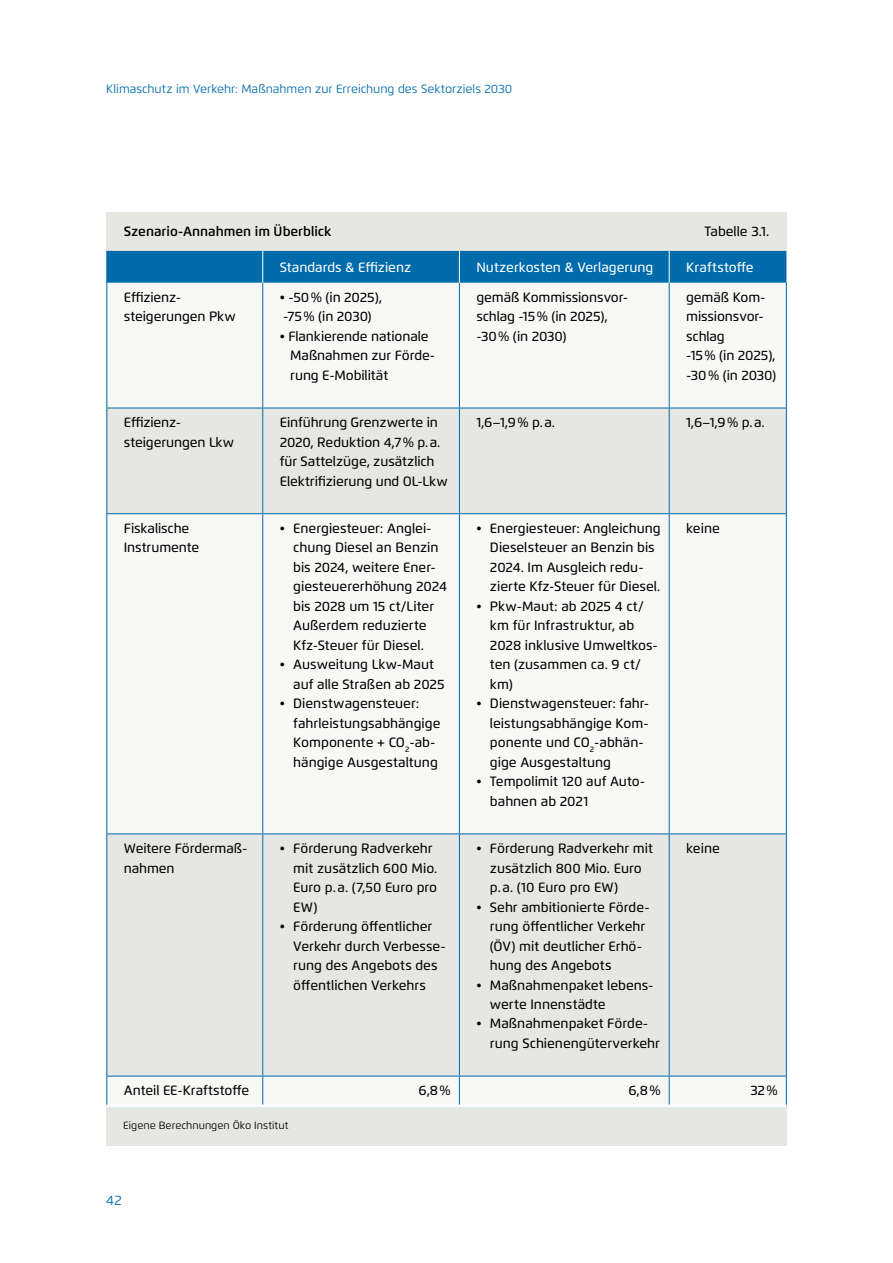
<style>
.page{position:relative;width:893px;height:1263px;background:#fff}
.page>*{position:absolute;margin:0;border:0;box-sizing:border-box;transform-origin:0 0}
.t1{font:500 13.5px/19.5px "Flexo";color:#000}
.t2{font:500 13.5px "Flexo";color:#fff}
.t3{font:600 13.5px "Flexo";color:#000}
.t4{font:13.5px "Flexo";color:#006bab}
.t5{font:12px "Flexo";color:#006bab}
.t6{font:10.5px "Flexo";color:#000}
</style>
<div class="page">
<div style="left:106px;top:213px;width:681px;height:933px;background:#e6e7e2"></div>
<div style="left:107px;top:251px;width:679px;height:32px;background:#006bab"></div>
<div style="left:107px;top:283px;width:679px;height:821px;background:#f8f8f7"></div>
<svg style="left:107px;top:409px;width:679px;height:667px"></svg>
<hr style="left:106px;top:408px;width:157px;height:1px;background:#006bab">
<hr style="left:263px;top:408px;width:196px;height:1px;background:#006bab">
<hr style="left:459px;top:408px;width:210px;height:1px;background:#006bab">
<hr style="left:669px;top:408px;width:118px;height:1px;background:#006bab">
<hr style="left:106px;top:251px;width:1px;height:32px;background:#006bab">
<hr style="left:106px;top:283px;width:1px;height:125px;background:#006bab">
<hr style="left:262px;top:283px;width:1px;height:125px;background:#006bab">
<hr style="left:459px;top:283px;width:1px;height:125px;background:#006bab">
<hr style="left:669px;top:283px;width:1px;height:125px;background:#006bab">
<hr style="left:786px;top:283px;width:1px;height:125px;background:#006bab">
<hr style="left:106px;top:408px;width:1px;height:105px;background:#006bab">
<hr style="left:262px;top:408px;width:1px;height:105px;background:#006bab">
<hr style="left:459px;top:408px;width:1px;height:105px;background:#006bab">
<hr style="left:669px;top:408px;width:1px;height:105px;background:#006bab">
<hr style="left:786px;top:408px;width:1px;height:105px;background:#006bab">
<hr style="left:106px;top:513px;width:157px;height:1px;background:#006bab">
<hr style="left:106px;top:514px;width:1px;height:319px;background:#006bab">
<hr style="left:263px;top:513px;width:196px;height:1px;background:#006bab">
<hr style="left:262px;top:514px;width:1px;height:319px;background:#006bab">
<hr style="left:459px;top:513px;width:210px;height:1px;background:#006bab">
<hr style="left:459px;top:514px;width:1px;height:319px;background:#006bab">
<hr style="left:669px;top:513px;width:118px;height:1px;background:#006bab">
<hr style="left:669px;top:514px;width:1px;height:319px;background:#006bab">
<hr style="left:786px;top:514px;width:1px;height:319px;background:#006bab">
<hr style="left:106px;top:833px;width:157px;height:1px;background:#006bab">
<hr style="left:106px;top:834px;width:1px;height:242px;background:#006bab">
<hr style="left:263px;top:833px;width:196px;height:1px;background:#006bab">
<hr style="left:262px;top:834px;width:1px;height:242px;background:#006bab">
<hr style="left:459px;top:833px;width:210px;height:1px;background:#006bab">
<hr style="left:459px;top:834px;width:1px;height:242px;background:#006bab">
<hr style="left:669px;top:833px;width:118px;height:1px;background:#006bab">
<hr style="left:669px;top:834px;width:1px;height:242px;background:#006bab">
<hr style="left:786px;top:834px;width:1px;height:242px;background:#006bab">
<hr style="left:106px;top:1076px;width:157px;height:1px;background:#006bab">
<hr style="left:106px;top:1076px;width:1px;height:30px;background:#006bab">
<hr style="left:263px;top:1076px;width:196px;height:1px;background:#006bab">
<hr style="left:262px;top:1076px;width:1px;height:30px;background:#006bab">
<hr style="left:459px;top:1076px;width:210px;height:1px;background:#006bab">
<hr style="left:459px;top:1076px;width:1px;height:30px;background:#006bab">
<hr style="left:669px;top:1076px;width:118px;height:1px;background:#006bab">
<hr style="left:669px;top:1076px;width:1px;height:30px;background:#006bab">
<hr style="left:786px;top:1076px;width:1px;height:30px;background:#006bab">
<hr style="left:262px;top:251px;width:1px;height:32px;background:#fff">
<hr style="left:459px;top:251px;width:1px;height:32px;background:#fff">
<hr style="left:669px;top:251px;width:1px;height:32px;background:#fff">
<hr style="left:106px;top:1104px;width:681px;height:3px;background:#fff">
<p class="t5" style="left:106px;top:82px;width:407px">Klimaschutz im Verkehr: Maßnahmen zur Erreichung des Sektorziels 2030</p>
<p class="t3" style="left:124px;top:223px;width:209px">Szenario-Annahmen im Überblick</p>
<p class="t1" style="left:704px;top:222px;width:66px">Tabelle 3.1.</p>
<p class="t2" style="left:280px;top:259px;width:133px">Standards &amp; Effizienz</p>
<p class="t2" style="left:476px;top:259px;width:178px">Nutzerkosten &amp; Verlagerung</p>
<p class="t2" style="left:686px;top:259px;width:69px">Kraftstoffe</p>
<p class="t1" style="left:124px;top:287px;width:114px">Effizienz&shy;steigerungen Pkw</p>
<p class="t1" style="left:280px;top:287px;width:104px">• -50% (in 2025), -75% (in 2030)</p>
<p class="t1" style="left:290px;top:326px;width:146px;text-indent:-11px">• Flankierende nationale<br>Maßnahmen zur Förde&shy;rung E-Mobilität</p>
<p class="t1" style="left:476px;top:287px;width:153px">gemäß Kommissionsvor&shy;schlag -15% (in 2025), -30% (in 2030)</p>
<p class="t1" style="left:686px;top:287px;width:92px">gemäß Kom&shy;missionsvor&shy;schlag<br>-15% (in 2025), -30% (in 2030)</p>
<p class="t1" style="left:124px;top:413px;width:112px">Effizienz&shy;steigerungen Lkw</p>
<p class="t1" style="left:280px;top:413px;width:169px">Einführung Grenzwerte in<br>2020, Reduktion 4,7% p.a. für Sattelzüge, zusätzlich<br>Elektrifizierung und OL-Lkw</p>
<p class="t1" style="left:476px;top:413px;width:80px">1,6–1,9% p.a.</p>
<p class="t1" style="left:686px;top:413px;width:80px">1,6–1,9% p.a.</p>
<p class="t1" style="left:124px;top:518px;width:77px">Fiskalische<br>Instrumente</p>
<p class="t1" style="left:293px;top:518px;width:155px;text-indent:-14px">• Energiesteuer: Anglei&shy;chung Diesel an Benzin bis 2024, weitere Ener&shy;giesteuererhöhung 2024 bis 2028 um 15 ct/Liter<br>Außerdem reduzierte<br>Kfz-Steuer für Diesel.</p>
<p class="t1" style="left:293px;top:655px;width:153px;text-indent:-14px">• Ausweitung Lkw-Maut auf alle Straßen ab 2025</p>
<p class="t1" style="left:293px;top:694px;width:149px;text-indent:-14px">• Dienstwagensteuer: fahrleistungsabhängige<br>Komponente + CO<sub>2</sub>-ab&shy;hängige Ausgestaltung</p>
<p class="t1" style="left:686px;top:518px;width:35px">keine</p>
<p class="t1" style="left:490px;top:518px;width:172px;text-indent:-14px">• Energiesteuer: Angleichung<br>Dieselsteuer an Benzin bis<br>2024. Im Ausgleich redu&shy;zierte Kfz-Steuer für Diesel.</p>
<p class="t1" style="left:490px;top:596px;width:169px;text-indent:-13px">• Pkw-Maut: ab 2025 4 ct/ km für Infrastruktur, ab<br>2028 inklusive Umweltkos&shy;ten (zusammen ca. 9 ct/ km)</p>
<p class="t1" style="left:490px;top:694px;width:161px;text-indent:-13px">• Dienstwagensteuer: fahr&shy;leistungsabhängige Kom&shy;ponente und CO<sub>2</sub>-abhän&shy;gige Ausgestaltung</p>
<p class="t1" style="left:490px;top:772px;width:157px;text-indent:-14px">• Tempolimit 120 auf Auto&shy;bahnen ab 2021</p>
<p class="t1" style="left:124px;top:838px;width:125px">Weitere Fördermaß&shy;nahmen</p>
<p class="t1" style="left:293px;top:838px;width:146px;text-indent:-14px">• Förderung Radverkehr mit zusätzlich 600 Mio.<br>Euro p.a. (7,50 Euro pro<br>EW)</p>
<p class="t1" style="left:293px;top:916px;width:154px;text-indent:-14px">• Förderung öffentlicher<br>Verkehr durch Verbesse&shy;rung des Angebots des öffentlichen Verkehrs</p>
<p class="t1" style="left:490px;top:838px;width:165px;text-indent:-14px">• Förderung Radverkehr mit zusätzlich 800 Mio. Euro p.a. (10 Euro pro EW)</p>
<p class="t1" style="left:490px;top:897px;width:161px;text-indent:-14px">• Sehr ambitionierte Förde&shy;rung öffentlicher Verkehr (ÖV) mit deutlicher Erhö&shy;hung des Angebots</p>
<p class="t1" style="left:490px;top:975px;width:165px;text-indent:-14px">• Maßnahmenpaket lebens&shy;werte Innenstädte</p>
<p class="t1" style="left:490px;top:1014px;width:171px;text-indent:-14px">• Maßnahmenpaket Förde&shy;rung Schienengüterverkehr</p>
<p class="t1" style="left:686px;top:838px;width:35px">keine</p>
<p class="t1" style="left:124px;top:1081px;width:127px">Anteil EE-Kraftstoffe</p>
<p class="t1" style="left:419px;top:1081px;width:34px">6,8%</p>
<p class="t1" style="left:628px;top:1081px;width:34px">6,8%</p>
<p class="t1" style="left:750px;top:1081px;width:29px">32%</p>
<p class="t6" style="left:123px;top:1119px;width:167px">Eigene Berechnungen Öko Institut</p>
<p class="t4" style="left:106px;top:1192px;width:17px">42</p>
</div>
